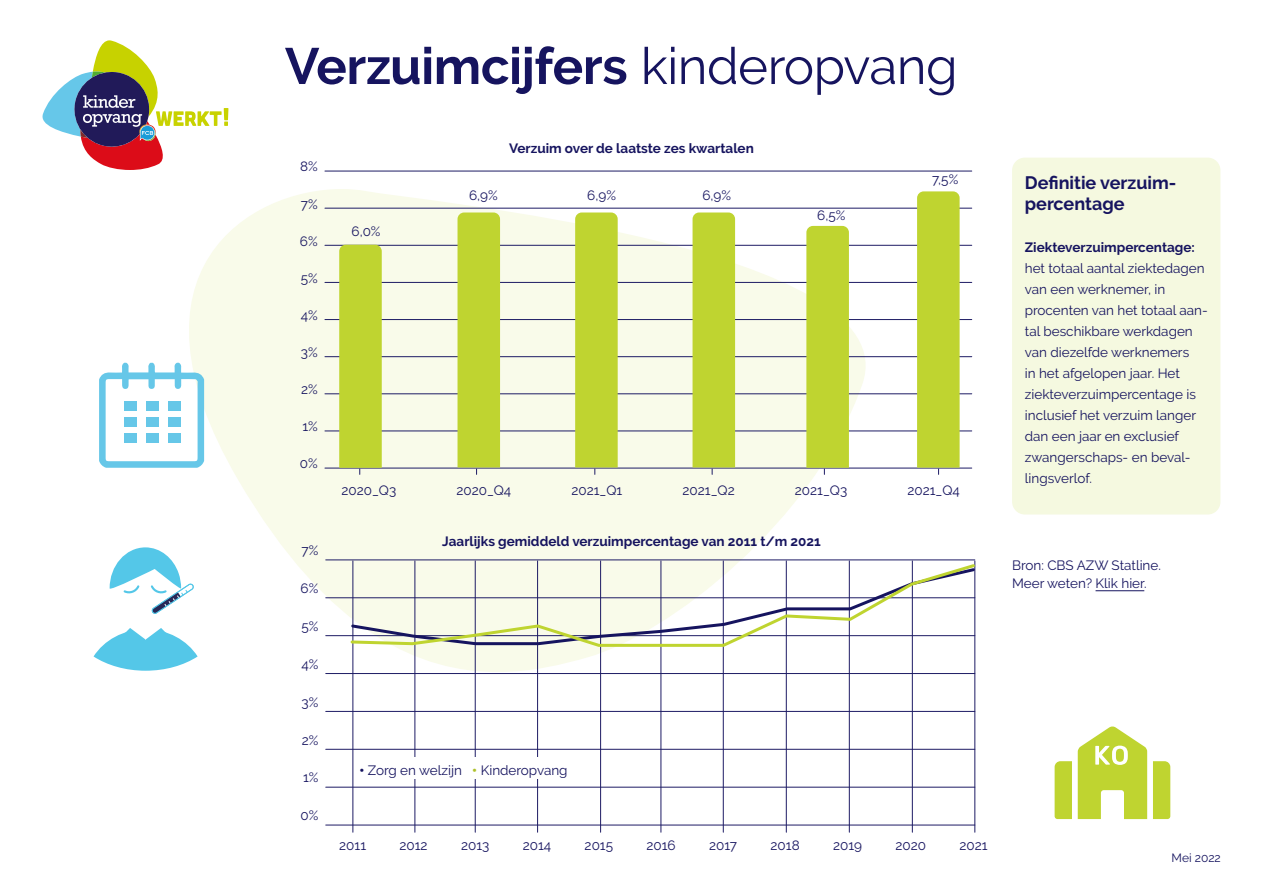
<style>
.page{position:relative;width:1263px;height:893px;background:#fff}
.page>*{position:absolute;margin:0;border:0;box-sizing:border-box;transform-origin:0 0}
.Header_H1{font:700 51px "Raleway";letter-spacing:-.01em;color:#16145f}
.Tussenkopje{font:700 18px "Raleway";color:#16145f}
.Alinea_kopje{font:700 18px "Raleway";color:#16145f}
.body{font:13.5px/21px "Raleway";color:#16145f}
.body-2{font:700 13.5px "Raleway";color:#16145f}
.body-3{font:12px "Raleway";color:#16145f}
.s1{font-weight:400}
.s2{font-weight:900}
.s3{font-weight:900;color:#aec12b}
.s4{font-weight:700}
</style>
<div class="page">
<svg style="left:43px;top:40px;width:185px;height:130px"></svg>
<div style="left:1012px;top:158px;width:208px;height:356px;background:#f5f9e0;border-radius:13px"></div>
<svg style="left:124px;top:189px;width:786px;height:483px;fill:#f9fbea"></svg>
<hr style="left:326px;top:559px;width:649px;height:1px;background:#1d1b64">
<hr style="left:326px;top:673px;width:649px;height:1px;background:#1d1b64">
<hr style="left:326px;top:597px;width:649px;height:1px;background:#1d1b64">
<hr style="left:326px;top:711px;width:649px;height:1px;background:#1d1b64">
<hr style="left:326px;top:635px;width:649px;height:1px;background:#1d1b64">
<hr style="left:326px;top:749px;width:649px;height:1px;background:#1d1b64">
<hr style="left:326px;top:787px;width:649px;height:1px;background:#1d1b64">
<hr style="left:326px;top:825px;width:649px;height:1px;background:#1d1b64">
<hr style="left:974px;top:561px;width:1px;height:271px;background:#1d1b64">
<hr style="left:786px;top:561px;width:1px;height:271px;background:#1d1b64">
<hr style="left:912px;top:561px;width:1px;height:271px;background:#1d1b64">
<hr style="left:723px;top:561px;width:1px;height:271px;background:#1d1b64">
<hr style="left:537px;top:561px;width:1px;height:271px;background:#1d1b64">
<hr style="left:849px;top:561px;width:1px;height:271px;background:#1d1b64">
<hr style="left:660px;top:561px;width:1px;height:271px;background:#1d1b64">
<hr style="left:475px;top:561px;width:1px;height:271px;background:#1d1b64">
<hr style="left:600px;top:561px;width:1px;height:271px;background:#1d1b64">
<hr style="left:414px;top:561px;width:1px;height:271px;background:#1d1b64">
<hr style="left:352px;top:561px;width:1px;height:271px;background:#1d1b64">
<div style="left:359px;top:757px;width:220px;height:22px;background:#fff"></div>
<hr style="left:325px;top:208px;width:647px;height:1px;background:#1d1b64">
<hr style="left:325px;top:171px;width:647px;height:1px;background:#1d1b64">
<hr style="left:325px;top:319px;width:647px;height:1px;background:#1d1b64">
<hr style="left:325px;top:245px;width:647px;height:1px;background:#1d1b64">
<hr style="left:325px;top:356px;width:647px;height:1px;background:#1d1b64">
<hr style="left:325px;top:282px;width:647px;height:1px;background:#1d1b64">
<hr style="left:325px;top:393px;width:647px;height:1px;background:#1d1b64">
<hr style="left:325px;top:431px;width:647px;height:1px;background:#1d1b64">
<hr style="left:325px;top:468px;width:647px;height:1px;background:#1d1b64">
<div style="left:457px;top:212px;width:43px;height:262px;background:#bfd430"></div>
<svg style="left:575px;top:212px;width:43px;height:262px;background:#c0d436"></svg>
<div style="left:692px;top:212px;width:43px;height:262px;background:#bfd430"></div>
<svg style="left:339px;top:245px;width:43px;height:229px;background:#c0d436"></svg>
<svg style="left:349px;top:562px;width:627px;height:86px"></svg>
<hr style="left:1095px;top:590px;width:49px;height:1px;background:#16145f">
<div style="left:131px;top:612px;width:29px;height:28px;background:#fff"></div>
<svg style="left:94px;top:628px;width:104px;height:43px"></svg>
<div style="left:110px;top:547px;width:71px;height:82px;background:#fff;border-radius:50%"></div>
<svg style="left:110px;top:547px;width:84px;height:68px"></svg>
<svg style="left:99px;top:363px;width:105px;height:105px"></svg>
<div style="left:168px;top:433px;width:12px;height:10px;background:#66c7e8"></div>
<div style="left:124px;top:433px;width:12px;height:10px;background:#66c7e8"></div>
<div style="left:146px;top:433px;width:12px;height:10px;background:#66c7e8"></div>
<div style="left:168px;top:418px;width:12px;height:9px;background:#66c7e8"></div>
<div style="left:124px;top:418px;width:12px;height:9px;background:#66c7e8"></div>
<div style="left:168px;top:402px;width:12px;height:9px;background:#66c7e8"></div>
<div style="left:124px;top:402px;width:12px;height:9px;background:#66c7e8"></div>
<div style="left:146px;top:418px;width:12px;height:9px;background:#66c7e8"></div>
<div style="left:146px;top:402px;width:12px;height:9px;background:#66c7e8"></div>
<svg style="left:806px;top:226px;width:43px;height:248px;background:#c0d436"></svg>
<svg style="left:917px;top:191px;width:42px;height:283px;background:#c0d435"></svg>
<svg style="left:1078px;top:726px;width:69px;height:93px"></svg>
<svg style="left:1153px;top:761px;width:17px;height:58px"></svg>
<svg style="left:1054px;top:761px;width:18px;height:58px"></svg>
<p class="Header_H1" style="left:285px;top:37px;width:674px">Verzuimcijfers <span class="s1">kinderopvang</span></p>
<p class="body" style="left:300px;top:156px;width:19px">8%</p>
<p class="body" style="left:301px;top:193px;width:18px">7%</p>
<p class="body" style="left:300px;top:230px;width:19px">6%</p>
<p class="body" style="left:301px;top:267px;width:18px">5%</p>
<p class="body" style="left:301px;top:305px;width:19px">4%</p>
<p class="body" style="left:301px;top:342px;width:18px">3%</p>
<p class="body" style="left:301px;top:379px;width:18px">2%</p>
<p class="body" style="left:302px;top:416px;width:17px">1%</p>
<p class="body" style="left:300px;top:453px;width:19px">0%</p>
<p class="body" style="left:302px;top:540px;width:18px">7%</p>
<p class="body" style="left:301px;top:578px;width:19px">6%</p>
<p class="body" style="left:301px;top:616px;width:18px">5%</p>
<p class="body" style="left:301px;top:654px;width:19px">4%</p>
<p class="body" style="left:302px;top:691px;width:18px">3%</p>
<p class="body" style="left:302px;top:729px;width:18px">2%</p>
<p class="body" style="left:303px;top:767px;width:17px">1%</p>
<p class="body" style="left:300px;top:805px;width:19px">0%</p>
<p class="body" style="left:351px;top:221px;width:31px">6,0%</p>
<p class="body-2" style="left:509px;top:141px;width:246px">Verzuim over de laatste zes kwartalen</p>
<p class="body" style="left:469px;top:184px;width:30px">6,9%</p>
<p class="body" style="left:587px;top:184px;width:30px">6,9%</p>
<p class="body" style="left:702px;top:184px;width:30px">6,9%</p>
<p class="body" style="left:817px;top:205px;width:30px">6,5%</p>
<p class="body" style="left:932px;top:169px;width:28px">7,5%</p>
<p class="body" style="left:341px;top:480px;width:56px">2020_Q3</p>
<p class="body" style="left:456px;top:480px;width:56px">2020_Q4</p>
<p class="body" style="left:571px;top:480px;width:52px">2021_Q1</p>
<p class="body" style="left:683px;top:480px;width:54px">2021_Q2</p>
<p class="body" style="left:795px;top:480px;width:54px">2021_Q3</p>
<p class="body" style="left:907px;top:480px;width:54px">2021_Q4</p>
<p class="body-2" style="left:442px;top:534px;width:380px">Jaarlijks gemiddeld verzuimpercentage van 2011 t/m 2021</p>
<p class="body" style="left:359px;top:759px;width:210px"><span class="s2">•</span> Zorg en welzijn <span class="s3">•</span> Kinderopvang</p>
<p class="body" style="left:339px;top:835px;width:28px">2011</p>
<p class="body" style="left:400px;top:835px;width:30px">2012</p>
<p class="body" style="left:461px;top:835px;width:30px">2013</p>
<p class="body" style="left:523px;top:835px;width:30px">2014</p>
<p class="body" style="left:585px;top:835px;width:30px">2015</p>
<p class="body" style="left:646px;top:835px;width:31px">2016</p>
<p class="body" style="left:709px;top:835px;width:30px">2017</p>
<p class="body" style="left:771px;top:835px;width:31px">2018</p>
<p class="body" style="left:833px;top:835px;width:30px">2019</p>
<p class="body" style="left:895px;top:835px;width:32px">2020</p>
<p class="body" style="left:959px;top:835px;width:30px">2021</p>
<p class="Tussenkopje" style="left:1025px;top:172px;width:153px">Definitie verzuim-</p>
<p class="Alinea_kopje" style="left:1025px;top:193px;width:101px">percentage</p>
<p class="body" style="left:1025px;top:237px;width:184px"><span class="s4">Ziekteverzuimpercentage: </span>het totaal aantal ziektedagen van een werknemer, in procenten van het totaal aan&shy;tal beschikbare werkdagen van diezelfde werknemers<br>in het afgelopen jaar. Het ziekteverzuimpercentage is inclusief het verzuim langer dan een jaar en exclusief zwangerschaps- en beval&shy;lingsverlof.</p>
<p class="body" style="left:1012px;top:556px;width:150px;line-height:18px">Bron: CBS AZW Statline.<br>Meer weten? Klik hier.</p>
<p class="body-3" style="left:1171px;top:851px;width:51px">Mei 2022</p>
</div>
